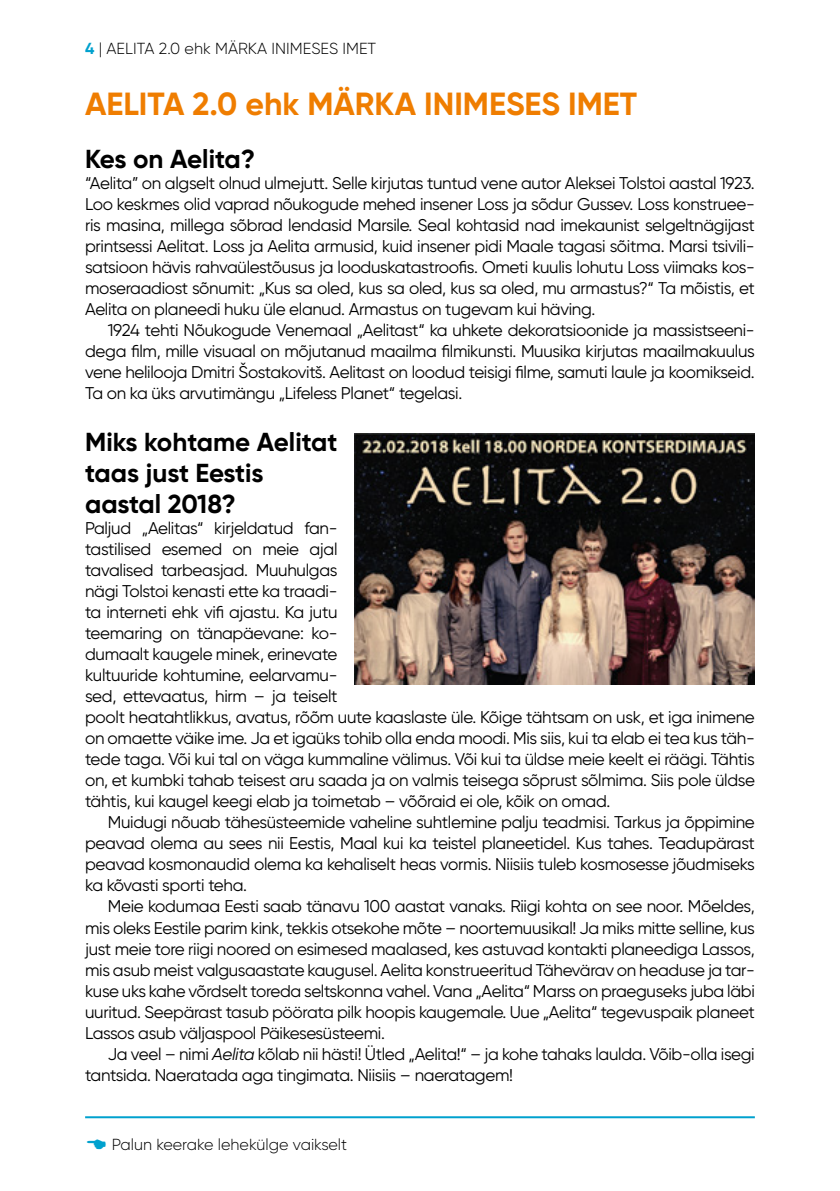
<style>
.page{position:relative;width:840px;height:1191px;background:#fff}
.page>*{position:absolute;margin:0;border:0;box-sizing:border-box;transform-origin:0 0}
.t1{font:700 32px "Gilroy";color:#ef7d00}
.t2{font:700 26px/31.2px "Gilroy";letter-spacing:-.005em;color:#000}
.t3{font:17px/21px "Gilroy";letter-spacing:-.02em;color:#000;text-align:justify}
.t4{font:300 16px "Gilroy";color:#000}
.s1{font-weight:700;color:#00a1ce}
.s2{font-style:italic}
</style>
<div class="page">
<hr style="left:85px;top:1116px;width:669px;height:2px;background:#00a1ce">
<img style="left:354px;top:434px;width:400px;height:251px">
<p class="t4" style="left:85px;top:38px;width:292px"><span class="s1">4</span> | AELITA 2.0 ehk MÄRKA INIMESES IMET</p>
<h1 class="t1" style="left:85px;top:84px;width:553px">AELITA 2.0 ehk MÄRKA INIMESES IMET</h1>
<h2 class="t2" style="left:85px;top:143px;width:171px">Kes on Aelita?</h2>
<p class="t3" style="left:85px;top:172px;width:671px">“Aelita” on algselt olnud ulmejutt. Selle kirjutas tuntud vene autor Aleksei Tolstoi aastal 1923.<br>Loo keskmes olid vaprad nõukogude mehed insener Loss ja sõdur Gussev. Loss konstruee&shy;ris masina, millega sõbrad lendasid Marsile. Seal kohtasid nad imekaunist selgeltnägijast printsessi Aelitat. Loss ja Aelita armusid, kuid insener pidi Maale tagasi sõitma. Marsi tsivili&shy;satsioon hävis rahvaülestõusus ja looduskatastroofis. Ometi kuulis lohutu Loss viimaks kos&shy;moseraadiost sõnumit: „Kus sa oled, kus sa oled, kus sa oled, mu armastus?“ Ta mõistis, et Aelita on planeedi huku üle elanud. Armastus on tugevam kui häving.</p>
<p class="t3" style="left:85px;top:319px;width:671px;text-indent:23px">1924 tehti Nõukogude Venemaal „Aelitast“ ka uhkete dekoratsioonide ja massistseeni&shy;dega film, mille visuaal on mõjutanud maailma filmikunsti. Muusika kirjutas maailmakuulus vene helilooja Dmitri Šostakovitš. Aelitast on loodud teisigi filme, samuti laule ja koomikseid.<br>Ta on ka üks arvutimängu „Lifeless Planet“ tegelasi.</p>
<h2 class="t2" style="left:85px;top:426px;width:254px">Miks kohtame Aelitat taas just Eestis aastal 2018?</h2>
<p class="t3" style="left:85px;top:518px;width:671px;text-align:left">Paljud „Aelitas“ kirjeldatud fan-<br>tastilised esemed on meie ajal<br>tavalised tarbeasjad. Muuhulgas<br>nägi Tolstoi kenasti ette ka traadi-<br>ta interneti ehk vifi ajastu. Ka jutu<br>teemaring on tänapäevane: ko-<br>dumaalt kaugele minek, erinevate<br>kultuuride kohtumine, eelarvamu-<br>sed, ettevaatus, hirm – ja teiselt<br>poolt heatahtlikkus, avatus, rõõm uute kaaslaste üle. Kõige tähtsam on usk, et iga inimene on omaette väike ime. Ja et igaüks tohib olla enda moodi. Mis siis, kui ta elab ei tea kus täh&shy;tede taga. Või kui tal on väga kummaline välimus. Või kui ta üldse meie keelt ei räägi. Tähtis on, et kumbki tahab teisest aru saada ja on valmis teisega sõprust sõlmima. Siis pole üldse tähtis, kui kaugel keegi elab ja toimetab – võõraid ei ole, kõik on omad.</p>
<p class="t3" style="left:85px;top:812px;width:671px;text-indent:23px">Muidugi nõuab tähesüsteemide vaheline suhtlemine palju teadmisi. Tarkus ja õppimine peavad olema au sees nii Eestis, Maal kui ka teistel planeetidel. Kus tahes. Teadupärast peavad kosmonaudid olema ka kehaliselt heas vormis. Niisiis tuleb kosmosesse jõudmiseks ka kõvasti sporti teha.</p>
<p class="t3" style="left:85px;top:896px;width:671px;text-indent:23px">Meie kodumaa Eesti saab tänavu 100 aastat vanaks. Riigi kohta on see noor. Mõeldes, mis oleks Eestile parim kink, tekkis otsekohe mõte – noortemuusikal! Ja miks mitte selline, kus just meie tore riigi noored on esimesed maalased, kes astuvad kontakti planeediga Lassos, mis asub meist valgusaastate kaugusel. Aelita konstrueeritud Tähevärav on headuse ja tar&shy;kuse uks kahe võrdselt toreda seltskonna vahel. Vana „Aelita“ Marss on praeguseks juba läbi uuritud. Seepärast tasub pöörata pilk hoopis kaugemale. Uue „Aelita“ tegevuspaik planeet Lassos asub väljaspool Päikesesüsteemi.</p>
<p class="t3" style="left:85px;top:1043px;width:670px;text-indent:23px">Ja veel – nimi <span class="s2">Aelita</span> kõlab nii hästi! Ütled „Aelita!“ – ja kohe tahaks laulda. Võib-olla isegi tantsida. Naeratada aga tingimata. Niisiis – naeratagem!</p>
<p class="t4" style="left:112px;top:1134px;width:237px">Palun keerake lehekülge vaikselt</p>
</div>
